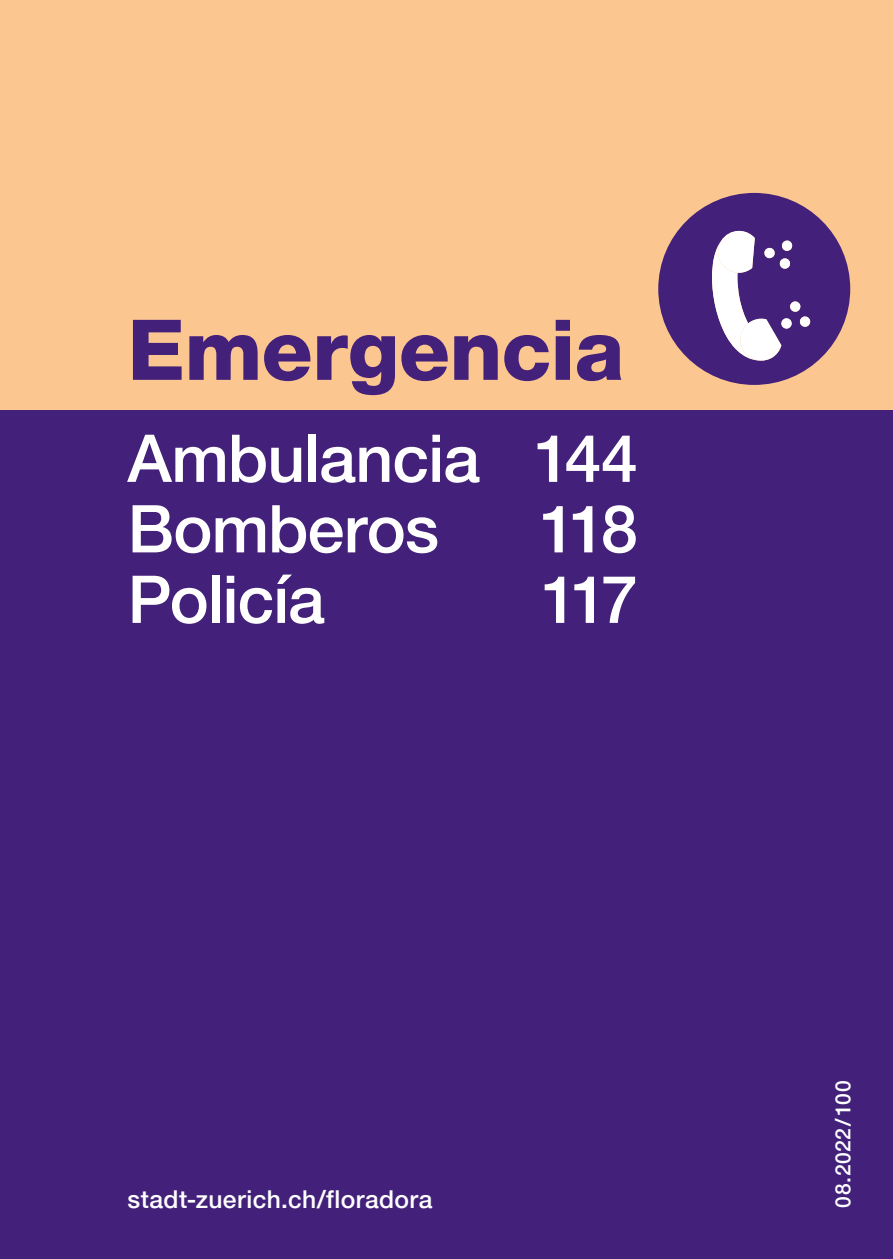
<style>
.page{position:relative;width:893px;height:1259px;background:#fff}
.page>*{position:absolute;margin:0;border:0;box-sizing:border-box;transform-origin:0 0}
.t1{font:800 84px "Helvetica Neue LT Pro";letter-spacing:-.01em;color:#43217a}
.t2{font:500 66px/70.5px "Helvetica Neue LT Pro";letter-spacing:-.015em;color:#fff}
.t3{font:500 24.6px "Helvetica Neue LT Pro";letter-spacing:.015em;color:#fff}
.t4{font:500 21px "Helvetica Neue LT Pro";letter-spacing:.02em;color:#fff}
</style>
<div class="page">
<div style="left:0;top:0;width:893px;height:1135px;background:#fcc691"></div>
<div style="left:0;top:410px;width:893px;height:849px;background:#43217a"></div>
<svg style="left:658px;top:193px;width:192px;height:192px"></svg>
<p class="t1" style="left:128px;top:300px;width:498px">Emergencia</p>
<p class="t2" style="left:128px;top:422px;width:512px">Ambulancia 144<br>Bomberos</p>
<p class="t2" style="left:540px;top:493px;width:100px">118</p>
<p class="t2" style="left:128px;top:563px;width:199px">Policía</p>
<p class="t2" style="left:541px;top:563px;width:98px">117</p>
<p class="t3" style="left:128px;top:1184px;width:306px">stadt-zuerich.ch/floradora</p>
<p class="t4" style="left:830px;top:1207px;width:128px;rotate:-90deg">08.2022/100</p>
</div>
